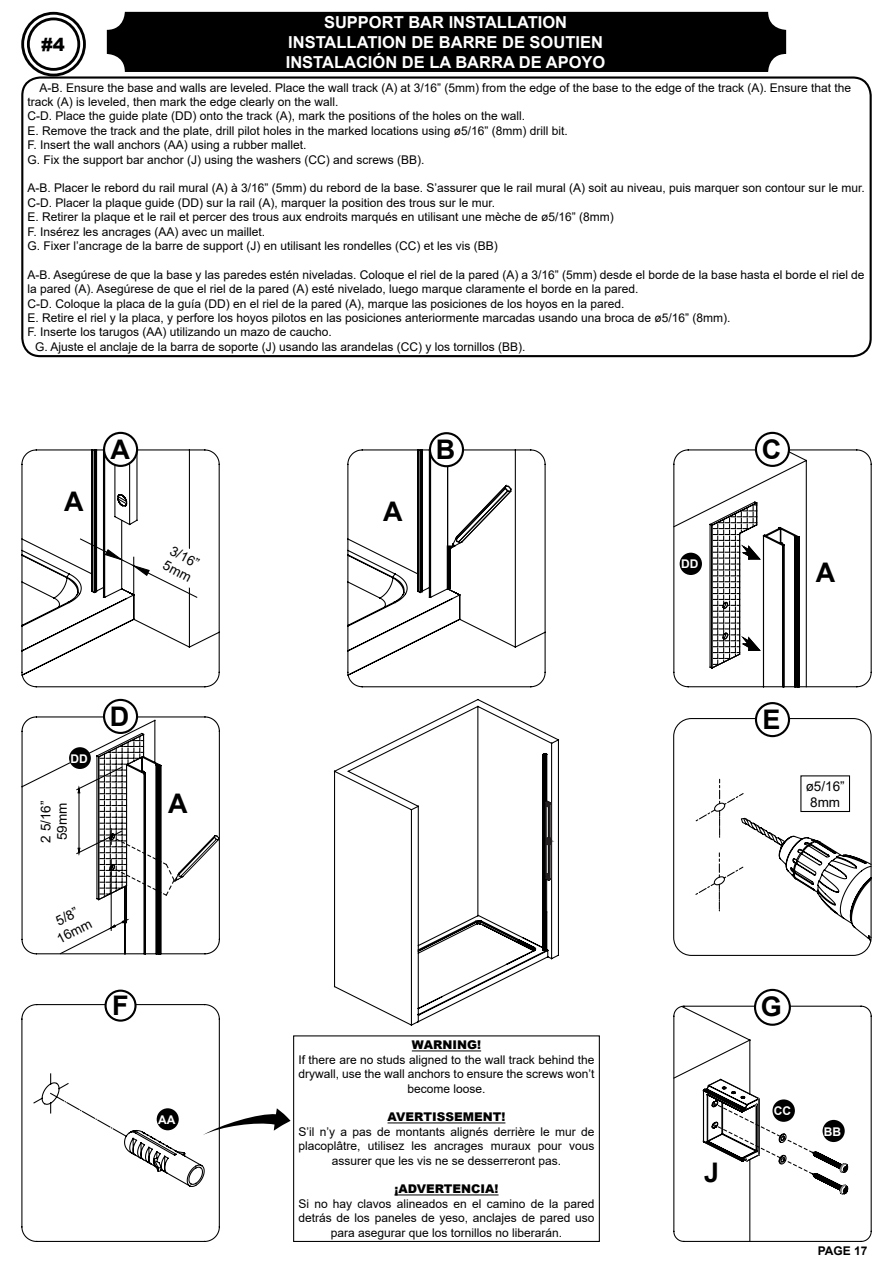
<style>
.page{position:relative;width:893px;height:1263px;background:#fff}
.page>*{position:absolute;margin:0;border:0;box-sizing:border-box;transform-origin:0 0}
.t1{font:700 27px "Arial";color:#000}
.t2{font:900 18px "Arial";color:#000}
.t3{font:700 16.5px/19.8px "Arial";color:#fff;text-align:center}
.t4{font:13.5px/16.2px "Arial";color:#000;text-align:center}
.t5{font:12px/14.4px "Arial";color:#000;text-align:center}
.t6{font:900 12px "Arial";color:#000}
.t7{font:700 12px "Arial";color:#fff}
.t8{font:700 12px "Arial";color:#000}
</style>
<div class="page">
<div style="left:21px;top:12px;width:65px;height:64px;border:3px solid #000;border-radius:50%"></div>
<div style="left:27px;top:18px;width:53px;height:53px;border:3px solid #000;border-radius:50%"></div>
<div style="left:21px;top:76px;width:851px;height:281px;border:2px solid #000;border-radius:18px"></div>
<div style="left:107px;top:12px;width:679px;height:60px;background:#000;border-radius:18px"></div>
<svg style="left:333px;top:699px;width:204px;height:327px"></svg>
<svg style="left:521px;top:800px;width:16px;height:82px"></svg>
<svg style="left:537px;top:11px;width:37px;height:952px"></svg>
<svg style="left:21px;top:449px;width:199px;height:239px"></svg>
<svg style="left:21px;top:1004px;width:199px;height:238px"></svg>
<div style="left:157px;top:1108px;width:22px;height:22px;background:#000;border-radius:50%"></div>
<svg style="left:347px;top:449px;width:199px;height:239px"></svg>
<hr style="left:447px;top:548px;width:4px;height:39px;background:#000">
<svg style="left:448px;top:484px;width:65px;height:67px"></svg>
<svg style="left:808px;top:449px;width:64px;height:239px"></svg>
<svg style="left:673px;top:449px;width:135px;height:239px"></svg>
<svg style="left:21px;top:716px;width:199px;height:239px"></svg>
<svg style="left:59px;top:733px;width:161px;height:222px"></svg>
<div style="left:673px;top:718px;width:199px;height:238px;border:1px solid #000;border-radius:18px"></div>
<svg style="left:695px;top:779px;width:177px;height:166px"></svg>
<svg style="left:849px;top:1005px;width:23px;height:237px"></svg>
<svg style="left:673px;top:1005px;width:176px;height:237px"></svg>
<div style="left:822px;top:1120px;width:23px;height:22px;background:#000;border-radius:50%"></div>
<div style="left:772px;top:1099px;width:23px;height:23px;background:#000;border-radius:50%"></div>
<div style="left:69px;top:747px;width:22px;height:22px;background:#000;border-radius:50%"></div>
<div style="left:430px;top:433px;width:33px;height:33px;background:#fff;border-radius:50%"></div>
<div style="left:429px;top:432px;width:35px;height:35px;border:2px solid #000;border-radius:50%"></div>
<div style="left:104px;top:433px;width:33px;height:33px;background:#fff;border-radius:50%"></div>
<div style="left:103px;top:432px;width:35px;height:35px;border:2px solid #000;border-radius:50%"></div>
<div style="left:756px;top:433px;width:33px;height:33px;background:#fff;border-radius:50%"></div>
<div style="left:755px;top:432px;width:35px;height:35px;border:2px solid #000;border-radius:50%"></div>
<div style="left:104px;top:700px;width:33px;height:33px;background:#fff;border-radius:50%"></div>
<div style="left:103px;top:699px;width:35px;height:35px;border:2px solid #000;border-radius:50%"></div>
<div style="left:756px;top:703px;width:33px;height:33px;background:#fff;border-radius:50%"></div>
<div style="left:755px;top:702px;width:35px;height:35px;border:2px solid #000;border-radius:50%"></div>
<div style="left:106px;top:991px;width:30px;height:29px;background:#fff;border-radius:50%"></div>
<div style="left:104px;top:989px;width:33px;height:33px;border:2px solid #000;border-radius:50%"></div>
<div style="left:755px;top:990px;width:35px;height:35px;background:#fff;border-radius:50%"></div>
<div style="left:754px;top:989px;width:37px;height:37px;border:2px solid #000;border-radius:50%"></div>
<div style="left:680px;top:553px;width:22px;height:22px;background:#000;border-radius:50%"></div>
<hr style="left:412px;top:1050px;width:69px;height:1px;background:#000">
<hr style="left:388px;top:1122px;width:117px;height:1px;background:#000">
<hr style="left:394px;top:1194px;width:105px;height:1px;background:#000">
<div style="left:293px;top:1035px;width:307px;height:207px;border:1px solid #000"></div>
<svg style="left:202px;top:1108px;width:89px;height:27px"></svg>
<svg style="left:79px;top:538px;width:127px;height:61px"></svg>
<h3 class="t3" style="left:286px;top:13px;width:321px">SUPPORT BAR INSTALLATION<br>INSTALLATION DE BARRE DE SOUTIEN<br>INSTALACIÓN DE LA BARRA DE APOYO</h3>
<h2 class="t2" style="left:41px;top:31px;width:25px">#4</h2>
<p class="t5" style="left:28px;top:80px;width:825px;text-align:left;text-indent:12px">A-B. Ensure the base and walls are leveled. Place the wall track (A) at 3/16” (5mm) from the edge of the base to the edge of the track (A). Ensure that the track (A) is leveled, then mark the edge clearly on the wall.<br>C-D. Place the guide plate (DD) onto the track (A), mark the positions of the holes on the wall.<br>E. Remove the track and the plate, drill pilot holes in the marked locations using ø5/16” (8mm) drill bit.<br>F. Insert the wall anchors (AA) using a rubber mallet.<br>G. Fix the support bar anchor (J) using the washers (CC) and screws (BB).</p>
<p class="t5" style="left:28px;top:181px;width:838px;text-align:left">A-B. Placer le rebord du rail mural (A) à 3/16” (5mm) du rebord de la base. S’assurer que le rail mural (A) soit au niveau, puis marquer son contour sur le mur.<br>C-D. Placer la plaque guide (DD) sur la rail (A), marquer la position des trous sur le mur.<br>E. Retirer la plaque et le rail et percer des trous aux endroits marqués en utilisant une mèche de ø5/16” (8mm)<br>F. Insérez les ancrages (AA) avec un maillet.<br>G. Fixer l’ancrage de la barre de support (J) en utilisant les rondelles (CC) et les vis (BB)</p>
<p class="t5" style="left:28px;top:267px;width:838px">A-B. Asegúrese de que la base y las paredes estén niveladas. Coloque el riel de la pared (A) a 3/16” (5mm) desde el borde de la base hasta el borde el riel de</p>
<p class="t5" style="left:28px;top:282px;width:612px">la pared (A). Asegúrese de que el riel de la pared (A) esté nivelado, luego marque claramente el borde en la pared.</p>
<p class="t5" style="left:28px;top:296px;width:598px">C-D. Coloque la placa de la guía (DD) en el riel de la pared (A), marque las posiciones de los hoyos en la pared.</p>
<p class="t5" style="left:28px;top:310px;width:704px">E. Retire el riel y la placa, y perfore los hoyos pilotos en las posiciones anteriormente marcadas usando una broca de ø5/16” (8mm).</p>
<p class="t5" style="left:28px;top:325px;width:306px">F. Inserte los tarugos (AA) utilizando un mazo de caucho.</p>
<p class="t5" style="left:35px;top:339px;width:492px">G. Ajuste el anclaje de la barra de soporte (J) usando las arandelas (CC) y los tornillos (BB).</p>
<h1 class="t1" style="left:64px;top:482px;width:21px">A</h1>
<h1 class="t1" style="left:110px;top:431px;width:21px">A</h1>
<h1 class="t1" style="left:436px;top:431px;width:21px">B</h1>
<h1 class="t1" style="left:762px;top:431px;width:21px">C</h1>
<p class="t4" style="left:175px;top:542px;width:32px;text-align:left;rotate:27deg">3/16”<br>5mm</p>
<h1 class="t1" style="left:383px;top:492px;width:21px">A</h1>
<p class="t7" style="left:681px;top:556px;width:19px">DD</p>
<h1 class="t1" style="left:816px;top:553px;width:21px">A</h1>
<p class="t7" style="left:70px;top:750px;width:19px">DD</p>
<p class="t4" style="left:38px;top:843px;width:44px;text-align:left;rotate:-90deg">2 5/16”<br>59mm</p>
<h1 class="t1" style="left:110px;top:698px;width:21px">D</h1>
<h1 class="t1" style="left:763px;top:701px;width:20px">E</h1>
<h1 class="t1" style="left:168px;top:785px;width:21px">A</h1>
<p class="t4" style="left:806px;top:777px;width:41px">ø5/16”<br>8mm</p>
<p class="t4" style="left:46px;top:917px;width:39px;rotate:-27deg">5/8”<br>16mm</p>
<h1 class="t1" style="left:112px;top:987px;width:18px">F</h1>
<h1 class="t1" style="left:761px;top:988px;width:23px">G</h1>
<p class="t7" style="left:158px;top:1111px;width:19px">AA</p>
<p class="t6" style="left:412px;top:1036px;width:71px">WARNING!</p>
<p class="t5" style="left:298px;top:1052px;width:298px">If there are no studs aligned to the wall track behind the drywall, use the wall anchors to ensure the screws won’t become loose.</p>
<p class="t6" style="left:388px;top:1108px;width:119px">AVERTISSEMENT!</p>
<p class="t5" style="left:298px;top:1124px;width:298px">S’il n’y a pas de montants alignés derrière le mur de placoplâtre, utilisez les ancrages muraux pour vous assurer que les vis ne se desserreront pas.</p>
<p class="t6" style="left:394px;top:1180px;width:106px">¡ADVERTENCIA!</p>
<p class="t5" style="left:298px;top:1196px;width:298px">Si no hay clavos alineados en el camino de la pared detrás de los paneles de yeso, anclajes de pared uso para asegurar que los tornillos no liberarán.</p>
<h1 class="t1" style="left:704px;top:1153px;width:17px">J</h1>
<p class="t7" style="left:774px;top:1102px;width:19px">CC</p>
<p class="t7" style="left:824px;top:1123px;width:19px">BB</p>
<p class="t8" style="left:818px;top:1242px;width:51px">PAGE 17</p>
</div>
